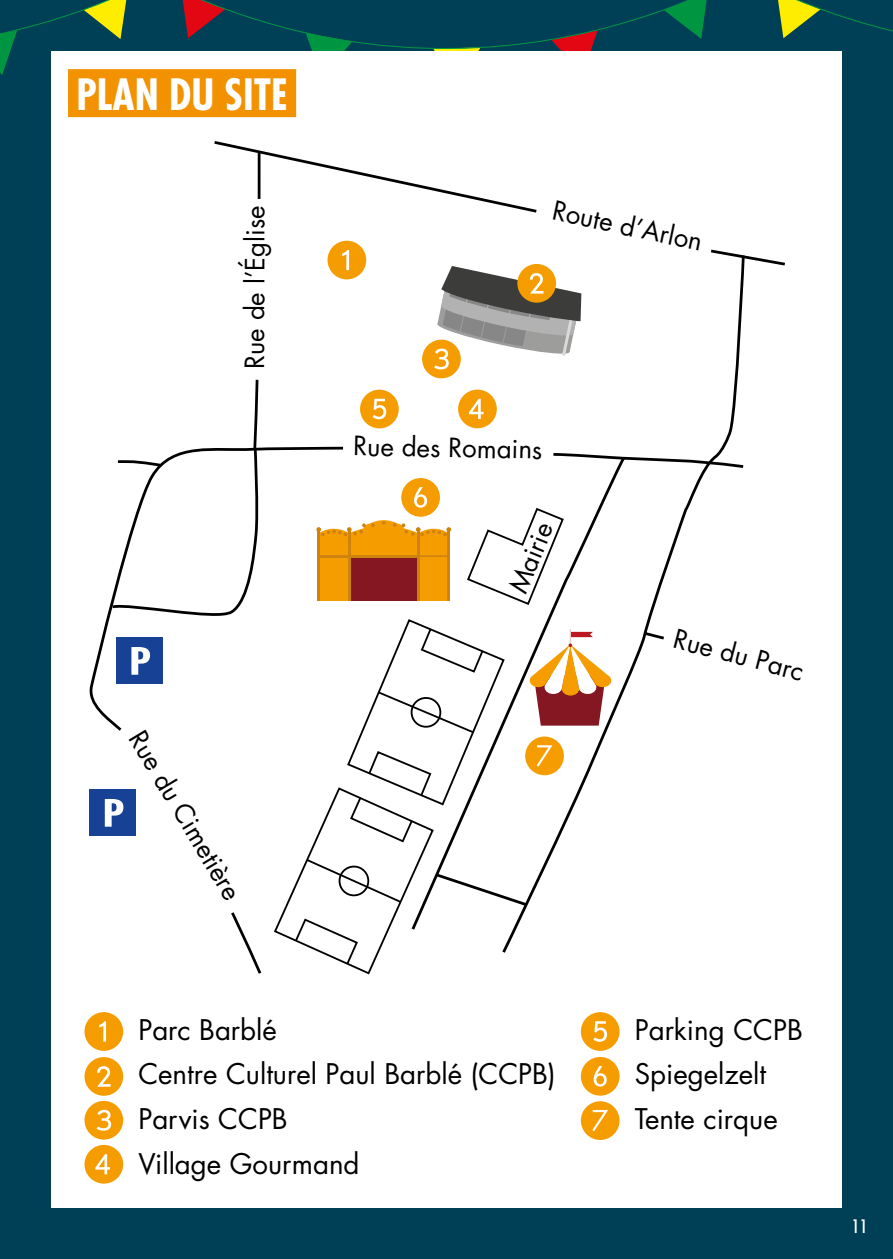
<style>
.page{position:relative;width:893px;height:1259px;background:#004057}
.page>*{position:absolute;margin:0;border:0;box-sizing:border-box;transform-origin:0 0}
.t1{font:700 condensed 42px "Futura";color:#fff}
.t2{font:27.6px/44.7px "Futura";color:#000}
.t3{font:25.8px "Futura";letter-spacing:-.005em;color:#000}
.t4{font:condensed 18px "Futura";color:#fff}
</style>
<div class="page">
<svg style="left:540px;top:0;width:167px;height:51px"></svg>
<svg style="left:778px;top:0;width:115px;height:39px"></svg>
<div style="left:51px;top:51px;width:791px;height:1157px;background:#fff"></div>
<div style="left:89px;top:789px;width:47px;height:47px;background:#164194"></div>
<svg style="left:105px;top:799px;width:18px;height:27px"></svg>
<svg style="left:711px;top:249px;width:74px;height:17px"></svg>
<svg style="left:231px;top:912px;width:31px;height:62px"></svg>
<svg style="left:89px;top:446px;width:255px;height:285px"></svg>
<svg style="left:528px;top:253px;width:218px;height:429px"></svg>
<svg style="left:410px;top:454px;width:218px;height:265px"></svg>
<svg style="left:109px;top:379px;width:151px;height:245px"></svg>
<svg style="left:642px;top:630px;width:25px;height:11px"></svg>
<svg style="left:0;top:0;width:540px;height:213px"></svg>
<hr style="left:258px;top:152px;width:2px;height:47px;background:#000">
<div style="left:84px;top:1012px;width:39px;height:39px;background:#f59c00;border-radius:50%"></div>
<svg style="left:99px;top:1021px;width:7px;height:20px"></svg>
<div style="left:84px;top:1057px;width:39px;height:38px;background:#f59c00;border-radius:50%"></div>
<svg style="left:97px;top:1066px;width:14px;height:20px"></svg>
<div style="left:84px;top:1101px;width:39px;height:38px;background:#f59c00;border-radius:50%"></div>
<svg style="left:97px;top:1109px;width:14px;height:21px"></svg>
<div style="left:84px;top:1145px;width:39px;height:38px;background:#f59c00;border-radius:50%"></div>
<svg style="left:95px;top:1154px;width:15px;height:20px"></svg>
<div style="left:327px;top:241px;width:39px;height:38px;background:#f59c00;border-radius:50%"></div>
<svg style="left:342px;top:250px;width:7px;height:20px"></svg>
<div style="left:422px;top:340px;width:39px;height:38px;background:#f59c00;border-radius:50%"></div>
<div style="left:458px;top:389px;width:39px;height:39px;background:#f59c00;border-radius:50%"></div>
<svg style="left:469px;top:399px;width:15px;height:20px"></svg>
<div style="left:360px;top:390px;width:39px;height:38px;background:#f59c00;border-radius:50%"></div>
<svg style="left:373px;top:399px;width:13px;height:20px"></svg>
<div style="left:401px;top:478px;width:39px;height:39px;background:#f59c00;border-radius:50%"></div>
<svg style="left:414px;top:487px;width:13px;height:21px"></svg>
<div style="left:581px;top:1012px;width:39px;height:39px;background:#f59c00;border-radius:50%"></div>
<svg style="left:593px;top:1021px;width:14px;height:20px"></svg>
<div style="left:581px;top:1057px;width:39px;height:38px;background:#f59c00;border-radius:50%"></div>
<svg style="left:594px;top:1066px;width:13px;height:20px"></svg>
<div style="left:581px;top:1101px;width:39px;height:39px;background:#f59c00;border-radius:50%"></div>
<svg style="left:592px;top:1110px;width:16px;height:21px"></svg>
<svg style="left:273px;top:618px;width:339px;height:357px"></svg>
<div style="left:319px;top:558px;width:29px;height:43px;background:#f59c00"></div>
<div style="left:350px;top:558px;width:67px;height:43px;background:#841721"></div>
<hr style="left:348px;top:530px;width:3px;height:71px;background:#ce830f">
<hr style="left:317px;top:530px;width:3px;height:71px;background:#ce830f">
<hr style="left:319px;top:555px;width:129px;height:3px;background:#ce830f">
<div style="left:419px;top:558px;width:29px;height:43px;background:#f59c00"></div>
<hr style="left:447px;top:530px;width:3px;height:71px;background:#ce830f">
<hr style="left:417px;top:530px;width:3px;height:71px;background:#ce830f">
<svg style="left:316px;top:520px;width:135px;height:35px"></svg>
<div style="left:517px;top:264px;width:39px;height:39px;background:#f59c00;border-radius:50%"></div>
<svg style="left:434px;top:266px;width:147px;height:103px"></svg>
<div style="left:68px;top:69px;width:228px;height:48px;background:#f39200"></div>
<h1 class="t1" style="left:77px;top:67px;width:213px">PLAN DU SITE</h1>
<p class="t3" style="left:237px;top:369px;width:165px;rotate:-90deg">Rue de l’Église</p>
<p class="t3" style="left:151px;top:724px;width:193px;rotate:59deg">Rue du Cimetière</p>
<p class="t3" style="left:557px;top:192px;width:154px;rotate:12deg">Route d’Arlon</p>
<p class="t3" style="left:354px;top:428px;width:191px;rotate:1deg">Rue des Romains</p>
<p class="t3" style="left:501px;top:585px;width:75px;rotate:-68deg">Mairie</p>
<p class="t3" style="left:679px;top:620px;width:135px;rotate:15deg">Rue du Parc</p>
<p class="t2" style="left:138px;top:1006px;width:419px">Parc Barblé<br>Centre Culturel Paul Barblé (CCPB)<br>Parvis CCPB<br>Village Gourmand</p>
<p class="t2" style="left:635px;top:1006px;width:169px">Parking CCPB<br>Spiegelzelt<br>Tente cirque</p>
<p class="t4" style="left:852px;top:1215px;width:17px">11</p>
</div>
